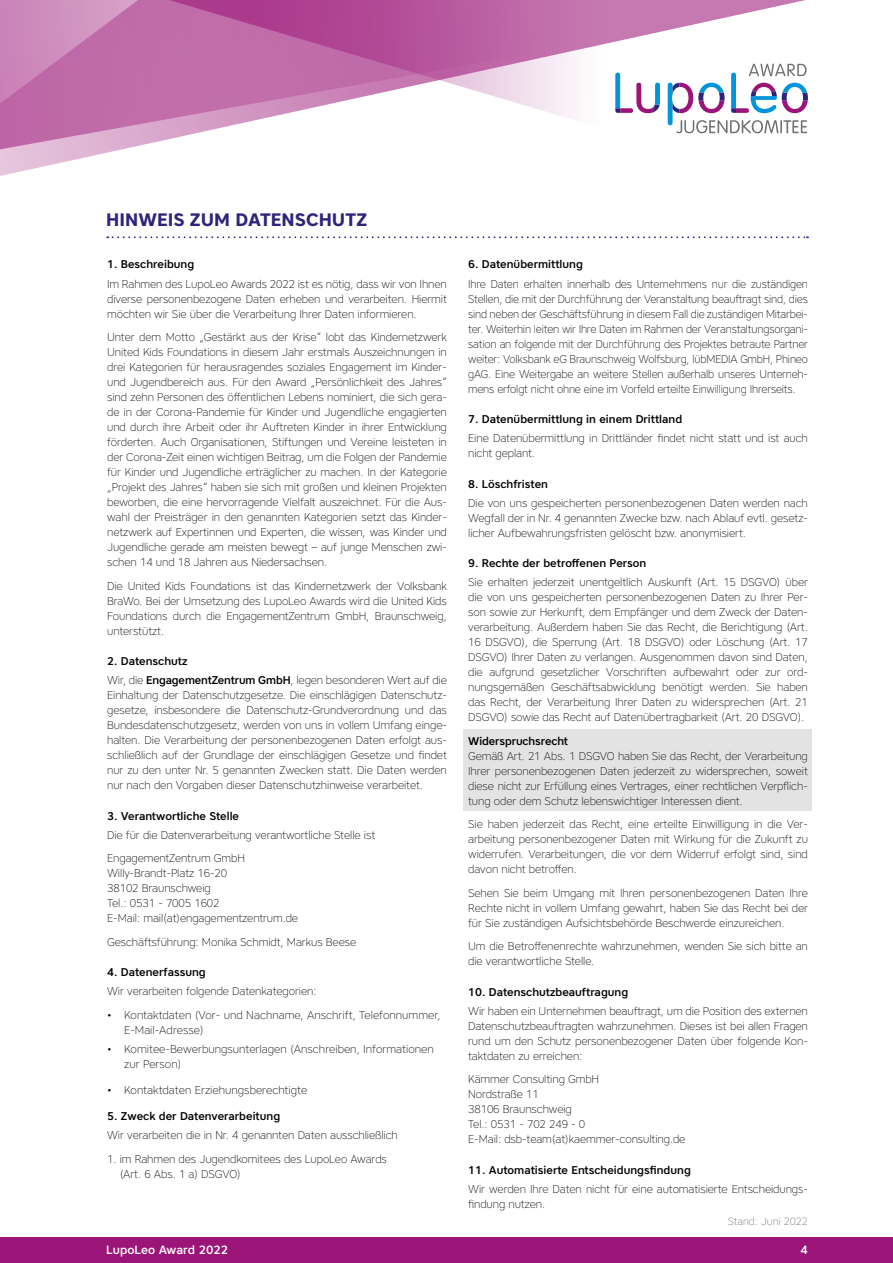
<style>
.page{position:relative;width:893px;height:1263px;background:#fff}
.page>*{position:absolute;margin:0;border:0;box-sizing:border-box;transform-origin:0 0}
.t1{font:700 18px "Core Sans A65";color:#2e247a}
.t2{font:500 12px "Core Sans A55";color:#fff}
.t3{font:200 11.25px/15px "Core Sans A25";letter-spacing:-.01em;color:#000;text-align:justify}
.t4{font:200 11.25px/15px "Core Sans A25";letter-spacing:-.01em;color:#000;text-align:justify;scale:.96 1}
.t5{font:500 11.25px "Core Sans A55";color:#000}
.t6{font:200 10.5px "Core Sans A25";color:#706f6f}
.s1{font-family:"Core Sans A55";font-weight:500}
</style>
<div class="page">
<svg style="left:0;top:0;width:138px;height:176px;background:#cd8bbb"></svg>
<svg style="left:138px;top:0;width:669px;height:146px"></svg>
<div style="left:0;top:1237px;width:893px;height:26px;background:#9b1477"></div>
<svg style="left:615px;top:73px;width:45px;height:40px"></svg>
<svg style="left:668px;top:64px;width:140px;height:69px"></svg>
<div style="left:463px;top:729px;width:349px;height:82px;background:#e3e3e3"></div>
<svg style="left:107px;top:236px;width:701px;height:2px"></svg>
<h1 class="t1" style="left:106px;top:208px;width:262px">HINWEIS ZUM DATENSCHUTZ</h1>
<p class="t5" style="left:107px;top:257px;width:89px">1. Beschreibung</p>
<p class="t3" style="left:107px;top:276px;width:341px">Im Rahmen des LupoLeo Awards 2022 ist es nötig, dass wir von Ihnen diverse personenbezogene Daten erheben und verarbeiten. Hiermit möchten wir Sie über die Verarbeitung Ihrer Daten informieren.</p>
<p class="t3" style="left:107px;top:330px;width:341px">Unter dem Motto „Gestärkt aus der Krise“ lobt das Kindernetzwerk United Kids Foundations in diesem Jahr erstmals Auszeichnungen in drei Kategorien für herausragendes soziales Engagement im Kinder&shy;und Jugendbereich aus. Für den Award „Persönlichkeit des Jahres“ sind zehn Personen des öffentlichen Lebens nominiert, die sich gera&shy;de in der Corona-Pandemie für Kinder und Jugendliche engagierten und durch ihre Arbeit oder ihr Auftreten Kinder in ihrer Entwicklung förderten. Auch Organisationen, Stiftungen und Vereine leisteten in der Corona-Zeit einen wichtigen Beitrag, um die Folgen der Pandemie für Kinder und Jugendliche erträglicher zu machen. In der Kategorie „Projekt des Jahres“ haben sie sich mit großen und kleinen Projekten beworben, die eine hervorragende Vielfalt auszeichnet. Für die Aus&shy;wahl der Preisträger in den genannten Kategorien setzt das Kinder&shy;netzwerk auf Expertinnen und Experten, die wissen, was Kinder und Jugendliche gerade am meisten bewegt – auf junge Menschen zwi&shy;schen 14 und 18 Jahren aus Niedersachsen.</p>
<p class="t3" style="left:107px;top:578px;width:341px">Die United Kids Foundations ist das Kindernetzwerk der Volksbank BraWo. Bei der Umsetzung des LupoLeo Awards wird die United Kids Foundations durch die EngagementZentrum GmbH, Braunschweig, unterstützt.</p>
<p class="t5" style="left:107px;top:654px;width:82px">2. Datenschutz</p>
<p class="t3" style="left:107px;top:673px;width:341px">Wir, die <span class="s1">EngagementZentrum GmbH</span>, legen besonderen Wert auf die Einhaltung der Datenschutzgesetze. Die einschlägigen Datenschutz&shy;gesetze, insbesondere die Datenschutz-Grundverordnung und das Bundesdatenschutzgesetz, werden von uns in vollem Umfang einge&shy;halten. Die Verarbeitung der personenbezogenen Daten erfolgt aus&shy;schließlich auf der Grundlage der einschlägigen Gesetze und findet nur zu den unter Nr. 5 genannten Zwecken statt. Die Daten werden nur nach den Vorgaben dieser Datenschutzhinweise verarbeitet.</p>
<p class="t5" style="left:107px;top:808px;width:133px">3. Verantwortliche Stelle</p>
<p class="t3" style="left:107px;top:823px;width:270px;line-height:23.5px">Die für die Datenverarbeitung verantwortliche Stelle ist<br>EngagementZentrum GmbH</p>
<p class="t3" style="left:107px;top:866px;width:192px;text-align:left">Willy-Brandt-Platz 16-20<br>38102 Braunschweig<br>Tel.: 0531 - 7005 1602<br>E-Mail: mail(at)engagementzentrum.de</p>
<p class="t3" style="left:107px;top:934px;width:251px">Geschäftsführung: Monika Schmidt, Markus Beese</p>
<p class="t5" style="left:107px;top:965px;width:100px">4. Datenerfassung</p>
<p class="t3" style="left:107px;top:984px;width:211px">Wir verarbeiten folgende Datenkategorien:</p>
<p class="t3" style="left:124px;top:1007px;width:318px;text-indent:-17px">• Kontaktdaten (Vor- und Nachname, Anschrift, Telefonnummer,<br>E-Mail-Adresse)</p>
<p class="t3" style="left:124px;top:1041px;width:311px;text-indent:-17px">• Komitee-Bewerbungsunterlagen (Anschreiben, Informationen zur Person)</p>
<p class="t3" style="left:107px;top:1082px;width:202px">• Kontaktdaten Erziehungsberechtigte</p>
<p class="t5" style="left:107px;top:1109px;width:175px">5. Zweck der Datenverarbeitung</p>
<p class="t3" style="left:107px;top:1128px;width:292px">Wir verarbeiten die in Nr. 4 genannten Daten ausschließlich</p>
<p class="t3" style="left:120px;top:1151px;width:269px;text-indent:-13px">1. im Rahmen des Jugendkomitees des LupoLeo Awards (Art. 6 Abs. 1 a) DSGVO)</p>
<p class="t5" style="left:468px;top:257px;width:116px">6. Datenübermittlung</p>
<p class="t4" style="left:468px;top:276px;width:355px">Ihre Daten erhalten innerhalb des Unternehmens nur die zuständigen Stellen, die mit der Durchführung der Veranstaltung beauftragt sind, dies sind neben der Geschäftsführung in diesem Fall die zuständigen Mitarbei&shy;ter. Weiterhin leiten wir Ihre Daten im Rahmen der Veranstaltungsorgani&shy;sation an folgende mit der Durchführung des Projektes betraute Partner weiter: Volksbank eG Braunschweig Wolfsburg, lübMEDIA GmbH, Phineo gAG. Eine Weitergabe an weitere Stellen außerhalb unseres Unterneh&shy;mens erfolgt nicht ohne eine im Vorfeld erteilte Einwilligung Ihrerseits.</p>
<p class="t5" style="left:468px;top:412px;width:216px">7. Datenübermittlung in einem Drittland</p>
<p class="t3" style="left:468px;top:431px;width:341px">Eine Datenübermittlung in Drittländer findet nicht statt und ist auch nicht geplant.</p>
<p class="t5" style="left:468px;top:476px;width:81px">8. Löschfristen</p>
<p class="t3" style="left:468px;top:495px;width:341px">Die von uns gespeicherten personenbezogenen Daten werden nach Wegfall der in Nr. 4 genannten Zwecke bzw. nach Ablauf evtl. gesetz&shy;licher Aufbewahrungsfristen gelöscht bzw. anonymisiert.</p>
<p class="t5" style="left:468px;top:556px;width:180px">9. Rechte der betroffenen Person</p>
<p class="t3" style="left:468px;top:575px;width:341px">Sie erhalten jederzeit unentgeltlich Auskunft (Art. 15 DSGVO) über die von uns gespeicherten personenbezogenen Daten zu Ihrer Per&shy;son sowie zur Herkunft, dem Empfänger und dem Zweck der Daten&shy;verarbeitung. Außerdem haben Sie das Recht, die Berichtigung (Art.<br>16 DSGVO), die Sperrung (Art. 18 DSGVO) oder Löschung (Art. 17<br>DSGVO) Ihrer Daten zu verlangen. Ausgenommen davon sind Daten, die aufgrund gesetzlicher Vorschriften aufbewahrt oder zur ord&shy;nungsgemäßen Geschäftsabwicklung benötigt werden. Sie haben das Recht, der Verarbeitung Ihrer Daten zu widersprechen (Art. 21<br>DSGVO) sowie das Recht auf Datenübertragbarkeit (Art. 20 DSGVO).</p>
<p class="t5" style="left:468px;top:733px;width:101px">Widerspruchsrecht</p>
<p class="t3" style="left:468px;top:748px;width:341px">Gemäß Art. 21 Abs. 1 DSGVO haben Sie das Recht, der Verarbeitung Ihrer personenbezogenen Daten jederzeit zu widersprechen, soweit diese nicht zur Erfüllung eines Vertrages, einer rechtlichen Verpflich&shy;tung oder dem Schutz lebenswichtiger Interessen dient.</p>
<p class="t3" style="left:468px;top:817px;width:341px">Sie haben jederzeit das Recht, eine erteilte Einwilligung in die Ver&shy;arbeitung personenbezogener Daten mit Wirkung für die Zukunft zu widerrufen. Verarbeitungen, die vor dem Widerruf erfolgt sind, sind davon nicht betroffen.</p>
<p class="t3" style="left:468px;top:885px;width:341px">Sehen Sie beim Umgang mit Ihren personenbezogenen Daten Ihre Rechte nicht in vollem Umfang gewahrt, haben Sie das Recht bei der für Sie zuständigen Aufsichtsbehörde Beschwerde einzureichen.</p>
<p class="t3" style="left:468px;top:939px;width:341px">Um die Betroffenenrechte wahrzunehmen, wenden Sie sich bitte an die verantwortliche Stelle.</p>
<p class="t5" style="left:468px;top:984px;width:162px">10. Datenschutzbeauftragung</p>
<p class="t3" style="left:468px;top:1003px;width:341px">Wir haben ein Unternehmen beauftragt, um die Position des externen Datenschutzbeauftragten wahrzunehmen. Dieses ist bei allen Fragen rund um den Schutz personenbezogener Daten über folgende Kon&shy;taktdaten zu erreichen:</p>
<p class="t3" style="left:468px;top:1072px;width:219px;text-align:left">Kämmer Consulting GmbH<br>Nordstraße 11<br>38106 Braunschweig<br>Tel.: 0531 - 702 249 - 0<br>E-Mail: dsb-team(at)kaemmer-consulting.de</p>
<p class="t5" style="left:468px;top:1162px;width:224px">11. Automatisierte Entscheidungsfindung</p>
<p class="t3" style="left:468px;top:1181px;width:341px">Wir werden Ihre Daten nicht für eine automatisierte Entscheidungs&shy;findung nutzen.</p>
<p class="t6" style="left:728px;top:1214px;width:82px">Stand: Juni 2022</p>
<p class="t2" style="left:106px;top:1241px;width:123px">LupoLeo Award 2022</p>
<p class="t2" style="left:800px;top:1241px;width:9px">4</p>
</div>
